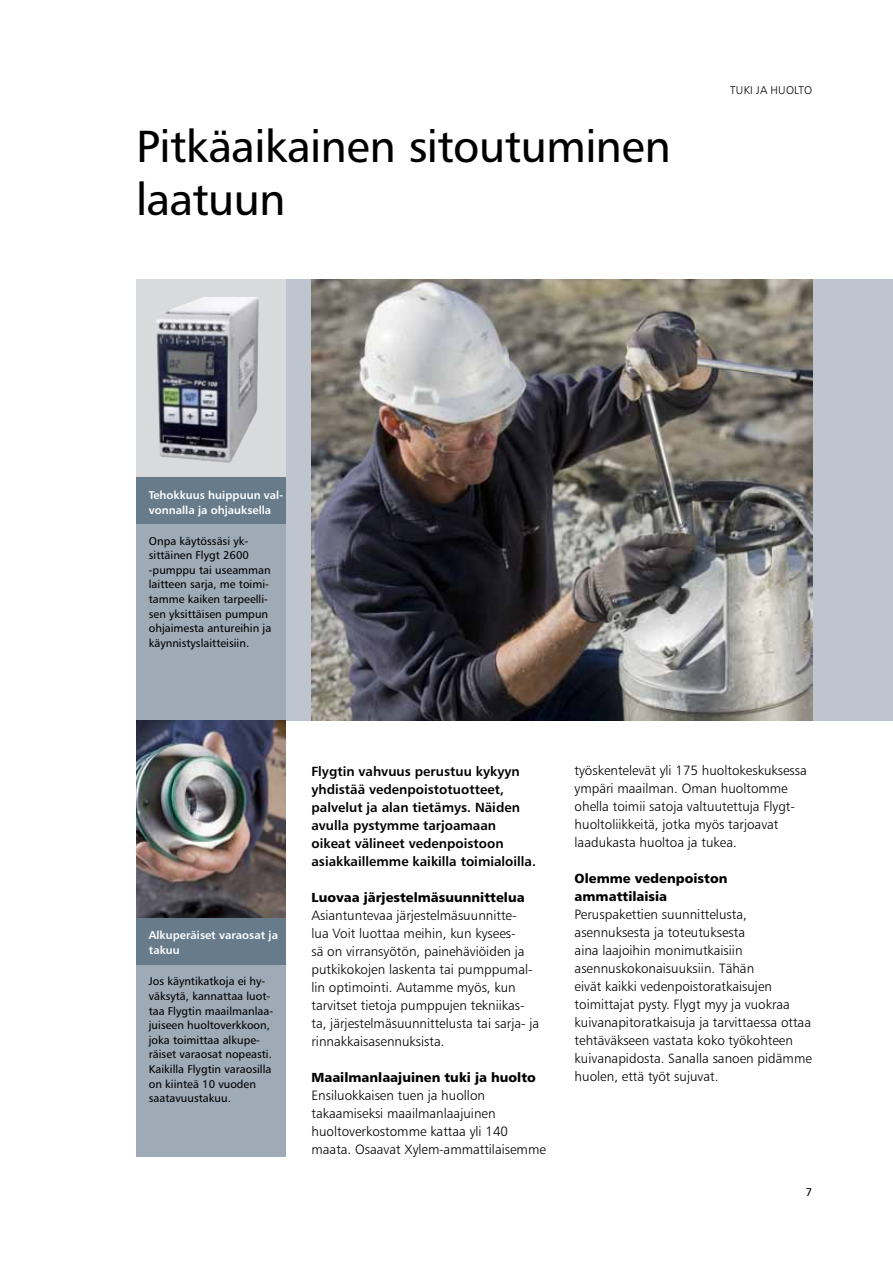
<style>
.page{position:relative;width:893px;height:1263px;background:#fff}
.page>*{position:absolute;margin:0;border:0;box-sizing:border-box;transform-origin:0 0}
.t1{font:45px/52.5px "Humanist 777 BT Roman B";letter-spacing:-.015em;color:#000}
.t2{font:13.5px/18px "Humanist 777 BT Light B";color:#000}
.t3{font:13.35px/18px "Humanist 777 BT Bold B";color:#000}
.t4{font:13.2px/18px "Humanist 777 BT Black B";color:#000}
.t5{font:11.25px/14.7px "Humanist 777 BT Roman B";color:#000}
.t6{font:11.25px/14.7px "Humanist 777 BT Bold B";color:#fff}
.t7{font:11.25px "Humanist 777 BT Light B";letter-spacing:.015em;color:#000}
</style>
<div class="page">
<div style="left:286px;top:279px;width:607px;height:441px;background:#bfc5ce"></div>
<img style="left:311px;top:279px;width:501px;height:441px">
<img style="left:136px;top:720px;width:150px;height:198px">
<svg style="left:136px;top:279px;width:150px;height:198px;background:#a8aaaf"></svg>
<img style="left:156px;top:297px;width:62px;height:23px">
<div style="left:136px;top:524px;width:150px;height:196px;background:#9eaab6"></div>
<div style="left:136px;top:964px;width:150px;height:193px;background:#9eaab6"></div>
<div style="left:136px;top:918px;width:150px;height:47px;background:#687b8a"></div>
<div style="left:136px;top:477px;width:150px;height:47px;background:#687b8a"></div>
<h1 class="t1" style="left:136px;top:119px;width:536px">Pitkäaikainen sitoutuminen laatuun</h1>
<p class="t7" style="left:730px;top:83px;width:83px">Tuki ja huolt o</p>
<p class="t6" style="left:149px;top:487px;width:136px">Tehokkuus huippuun val&shy;vonnalla ja ohjauksella</p>
<p class="t5" style="left:149px;top:533px;width:124px">Onpa käytössäsi yk&shy;sittäinen Flygt 2600 -pumppu tai useamman laitteen sarja, me toimi&shy;tamme kaiken tarpeelli&shy;sen yksittäisen pumpun ohjaimesta antureihin ja käynnistyslaitteisiin.</p>
<p class="t6" style="left:149px;top:927px;width:131px">Alkuperäiset varaosat ja takuu</p>
<p class="t5" style="left:149px;top:974px;width:126px">Jos käyntikatkoja ei hy&shy;väksytä, kannattaa luot&shy;taa Flygtin maailmanlaa&shy;juiseen huoltoverkkoon, joka toimittaa alkupe&shy;räiset varaosat nopeasti.<br>Kaikilla Flygtin varaosilla on kiinteä 10 vuoden saatavuustakuu.</p>
<p class="t3" style="left:311px;top:762px;width:226px">Flygtin vahvuus perustuu kykyyn yhdistää vedenpoistotuotteet, palvelut ja alan tietämys. Näiden avulla pystymme tarjoamaan oikeat välineet vedenpoistoon asiakkaillemme kaikilla toimialoilla.</p>
<p class="t4" style="left:311px;top:888px;width:215px">Luovaa järjestelmäsuunnittelua</p>
<p class="t2" style="left:311px;top:906px;width:229px">Asiantuntevaa järjestelmäsuunnitte-<br>lua Voit luottaa meihin, kun kysees-<br>sä on virransyötön, painehäviöiden ja putkikokojen laskenta tai pumppumal&shy;lin optimointi. Autamme myös, kun tarvitset tietoja pumppujen tekniikas&shy;ta, järjestelmäsuunnittelusta tai sarja- ja rinnakkaisasennuksista.</p>
<p class="t4" style="left:311px;top:1068px;width:226px">Maailmanlaajuinen tuki ja huolto</p>
<p class="t2" style="left:311px;top:1086px;width:236px">Ensiluokkaisen tuen ja huollon takaamiseksi maailmanlaajuinen huoltoverkostomme kattaa yli 140 maata. Osaavat Xylem-ammattilaisemme</p>
<p class="t2" style="left:575px;top:761px;width:234px">työskentelevät yli 175 huoltokeskuksessa ympäri maailman. Oman huoltomme ohella toimii satoja valtuutettuja Flygt&shy;huoltoliikkeitä, jotka myös tarjoavat laadukasta huoltoa ja tukea.</p>
<p class="t4" style="left:575px;top:869px;width:154px">Olemme vedenpoiston ammattilaisia</p>
<p class="t2" style="left:575px;top:905px;width:239px">Peruspakettien suunnittelusta, asennuksesta ja toteutuksesta<br>aina laajoihin monimutkaisiin asennuskokonaisuuksiin. Tähän<br>eivät kaikki vedenpoistoratkaisujen toimittajat pysty. Flygt myy ja vuokraa kuivanapitoratkaisuja ja tarvittaessa ottaa tehtäväkseen vastata koko työkohteen kuivanapidosta. Sanalla sanoen pidämme huolen, että työt sujuvat.</p>
<p class="t5" style="left:806px;top:1184px;width:8px">7</p>
</div>
